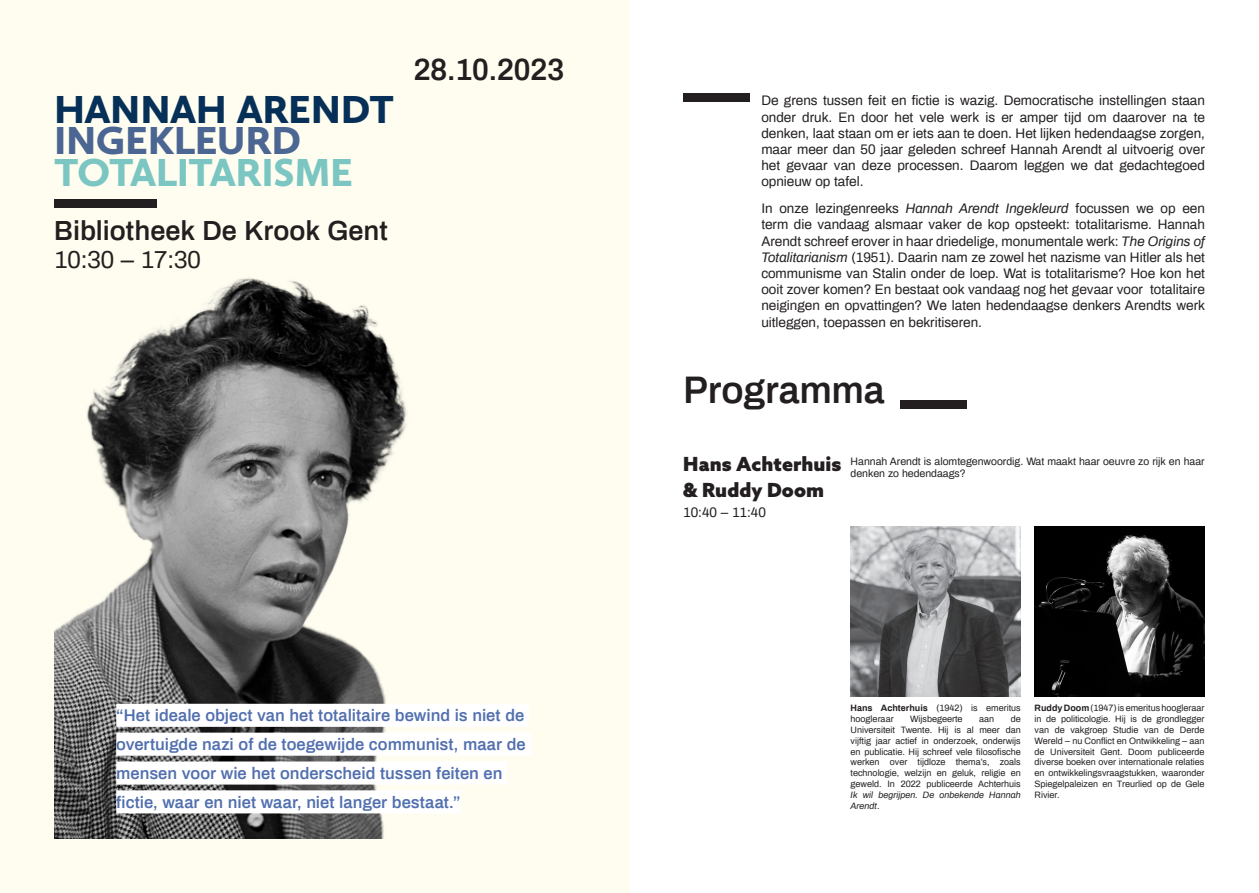
<style>
.page{position:relative;width:1259px;height:893px;background:#fff}
.page>*{position:absolute;margin:0;border:0;box-sizing:border-box;transform-origin:0 0}
.t1{font:900 40.5px/31.5px "Calluna Sans";letter-spacing:-.01em;color:#7bc6c2}
.Header_-_Align_Left{font:600 37.5px "Archivo";letter-spacing:-.01em;color:#231f20}
.t2{font:600 30px "Archivo";color:#231f20}
.t3{font:600 27px "Archivo";color:#231f20}
.t4{font:24px "Archivo";color:#231f20}
.Header_-_Align_Left-2{font:900 19.5px "Azo Sans";letter-spacing:.005em;color:#231f20}
.Pull_Text{font:600 16.5px/28.8px "Archivo";color:#5270af}
.Body_Text{font:13.5px/16.2px "Archivo";color:#231f20;text-align:justify}
.Body_Text-2{font:10.5px/12.6px "Archivo";color:#231f20}
.Body_Text-3{font:9px/10.8px "Archivo";color:#231f20;text-align:justify}
.s1{color:#073058}
.s2{color:#4c6693}
.s3{font-style:italic}
.s4{font-weight:700}
</style>
<div class="page">
<div style="left:0;top:0;width:629px;height:893px;background:#fffdf0"></div>
<div style="left:54px;top:199px;width:102px;height:8px;background:#231f20"></div>
<div style="left:900px;top:400px;width:66px;height:9px;background:#231f20"></div>
<div style="left:683px;top:94px;width:67px;height:8px;background:#231f20"></div>
<img style="left:850px;top:526px;width:170px;height:170px">
<img style="left:1034px;top:526px;width:170px;height:170px">
<img style="left:54px;top:278px;width:353px;height:561px">
<div style="left:116px;top:704px;width:413px;height:23px;background:#fff"></div>
<div style="left:116px;top:733px;width:414px;height:23px;background:#fff"></div>
<div style="left:116px;top:761px;width:391px;height:24px;background:#fff"></div>
<div style="left:116px;top:790px;width:344px;height:23px;background:#fff"></div>
<p class="t1" style="left:54px;top:93px;width:341px"><span class="s1">HANNAH ARENDT<br></span><span class="s2">INGEKLEURD<br></span>TOTALITARISME</p>
<p class="t3" style="left:54px;top:210px;width:335px">Bibliotheek De Krook Gent</p>
<p class="t4" style="left:54px;top:242px;width:148px">10:30 – 17:30</p>
<p class="t2" style="left:414px;top:48px;width:152px">28.10.2023</p>
<p class="Pull_Text" style="left:116px;top:700px;width:411px">“Het ideale object van het totalitaire bewind is niet de overtuigde nazi of de toegewijde communist, maar de mensen voor wie het onderscheid tussen feiten en fictie, waar en niet waar, niet langer bestaat.”</p>
<p class="Body_Text" style="left:761px;top:92px;width:445px">De grens tussen feit en fictie is wazig. Democratische instellingen staan onder druk. En door het vele werk is er amper tijd om daarover na te denken, laat staan om er iets aan te doen. Het lijken hedendaagse zorgen, maar meer dan 50 jaar geleden schreef Hannah Arendt al uitvoerig over het gevaar van deze processen. Daarom leggen we dat gedachtegoed opnieuw op tafel.</p>
<p class="Body_Text" style="left:761px;top:200px;width:445px">In onze lezingenreeks <span class="s3">Hannah Arendt Ingekleurd</span> focussen we op een term die vandaag alsmaar vaker de kop opsteekt: totalitarisme. Hannah Arendt schreef erover in haar driedelige, monumentale werk: <span class="s3">The Origins of Totalitarianism</span> (1951). Daarin nam ze zowel het nazisme van Hitler als het communisme van Stalin onder de loep. Wat is totalitarisme? Hoe kon het ooit zover komen? En bestaat ook vandaag nog het gevaar voor totalitaire neigingen en opvattingen? We laten hedendaagse denkers Arendts werk uitleggen, toepassen en bekritiseren.</p>
<p class="Header_-_Align_Left" style="left:683px;top:362px;width:203px">Programma</p>
<p class="Header_-_Align_Left-2" style="left:683px;top:451px;width:160px">Hans Achterhuis</p>
<p class="Header_-_Align_Left-2" style="left:683px;top:476px;width:142px">&amp; Ruddy Doom</p>
<p class="Body_Text" style="left:683px;top:503px;width:84px">10:40 – 11:40</p>
<p class="Body_Text-2" style="left:850px;top:454px;width:355px">Hannah Arendt is alomtegenwoordig. Wat maakt haar oeuvre zo rijk en haar denken zo hedendaags?</p>
<p class="Body_Text-3" style="left:850px;top:713px;width:172px;text-indent:160px">de Universiteit Twente. Hij is al meer dan vijftig jaar actief in onderzoek, onderwijs en publicatie. Hij schreef vele filosofische werken over tijdloze thema’s, zoals technologie, welzijn en geluk, religie en geweld. In 2022 publiceerde Achterhuis <span class="s3">Ik wil begrijpen. De onbekende Hannah Arendt</span>.</p>
<p class="Body_Text-3" style="left:1034px;top:702px;width:171px"><span class="s4">Ruddy Doom</span> (1947) is emeritus hoogleraar in de politicologie. Hij is de grondlegger van de vakgroep Studie van de Derde Wereld – nu Conflict en Ontwikkeling – aan de Universiteit Gent. Doom publiceerde diverse boeken over internationale relaties en ontwikkelingsvraagstukken, waaronder Spiegelpaleizen en Treurlied op de Gele Rivier.</p>
<p class="Body_Text-3" style="left:850px;top:702px;width:172px"><span class="s4">Hans Achterhuis</span> (1942) is emeritus hoogleraar</p>
<p class="Body_Text-3" style="left:910px;top:713px;width:54px">Wijsbegeerte</p>
<p class="Body_Text-3" style="left:979px;top:713px;width:17px">aan</p>
</div>
